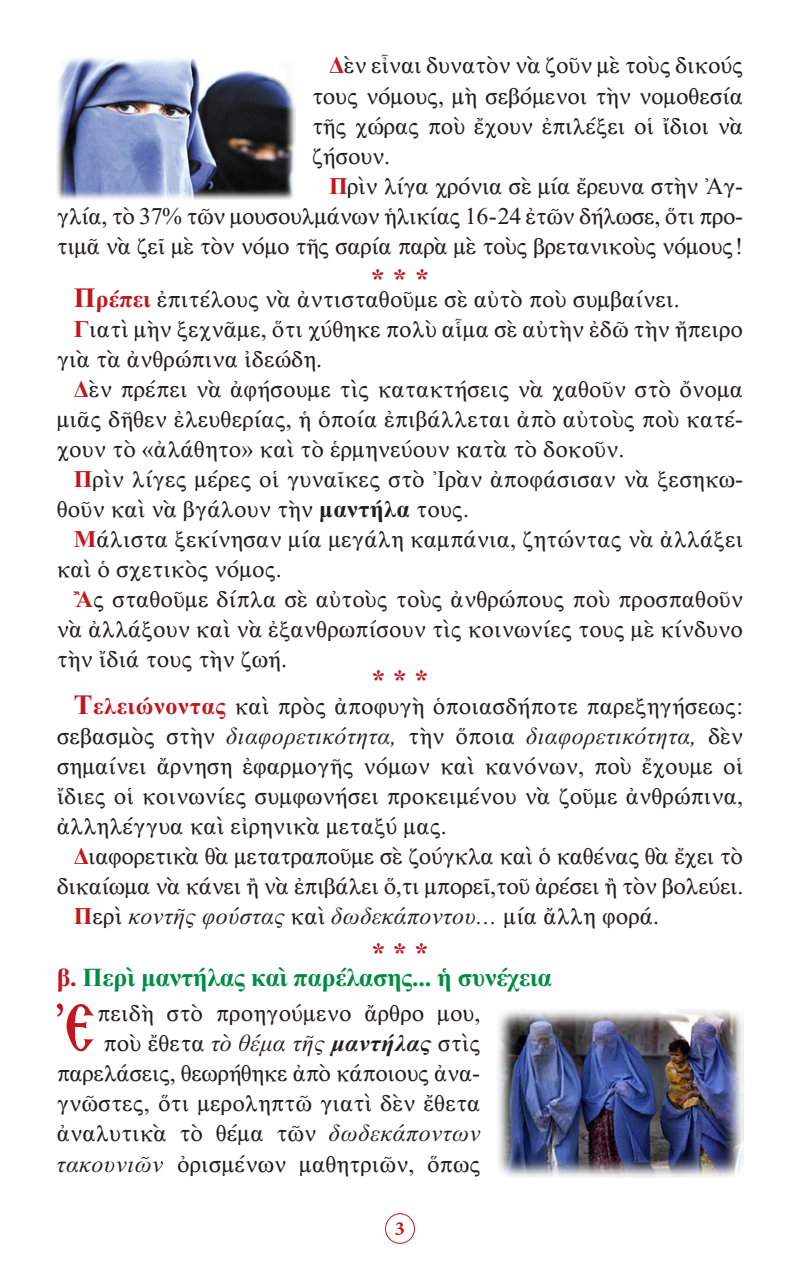
<style>
.page{position:relative;width:800px;height:1270px;background:#fff}
.page>*{position:absolute;margin:0;border:0;box-sizing:border-box;transform-origin:0 0}
.t1{font:66.6px "BYZIMAK";color:#c4161c}
.Asteriskoi{font:28px "CTOS New Times Bold Test 1";color:#c4161c}
.t2{font:26px "CTOS New Times Bold Test 1";letter-spacing:-.01em;color:#008c44}
.t3{font:24px/30px "CTOS New Times Roman Test 1";color:#231f20;text-align:justify}
.t4{font:24px/30px "CTOS New Times Roman Test 1";letter-spacing:-.02em;color:#231f20;text-align:right}
.t5{font:24px "CTOS New Times Italic Test 1";letter-spacing:.02em;color:#231f20}
.t6{font:700 20px "Minion Pro";color:#c4161c}
.s1{font-family:"CTOS New Times Bold Test 1";color:#c4161c}
.s2{font-family:"CTOS New Times Bold Test 1";font-size:28px;color:#c4161c}
.s3{font-family:"CTOS New Times Bold Test 1"}
.s4{font-family:"CTOS New Times Italic Test 1"}
.s5{font-family:"CTOS New Times Roman Test 1"}
.s6{color:#c4161c}
.s7{font-family:"CTOS New Times Bold Italic Test 1"}
</style>
<div class="page">
<div style="left:385px;top:1213px;width:30px;height:31px;border:1px solid #c4161c;border-radius:50%"></div>
<img style="left:57px;top:57px;width:238px;height:142px">
<img style="left:498px;top:1010px;width:245px;height:168px">
<p class="t3" style="left:312px;top:50px;width:433px;text-indent:17px"><span class="s1">Δ</span>ὲν εἶναι δυνατὸν νὰ ζοῦν μὲ τοὺς δικούς τους νόμους, μὴ σεβόμενοι τὴν νομοθεσία τῆς χώρας ποὺ ἔχουν ἐπιλέξει οἱ ἴδιοι νὰ ζήσουν.</p>
<p class="t3" style="left:57px;top:171px;width:688px;text-indent:272px"><span class="s1">Π</span>ρὶν λίγα χρόνια σὲ μία ἔρευνα στὴν Ἀγ&shy;γλία, τὸ 37% τῶν μουσουλμάνων ἡλικίας 16-24 ἐτῶν δήλωσε, ὅτι προ&shy;τιμᾶ νὰ ζεῖ μὲ τὸν νόμο τῆς σαρία παρὰ μὲ τοὺς βρετανικοὺς νόμους!</p>
<p class="Asteriskoi" style="left:371px;top:263px;width:60px">* * *</p>
<p class="t3" style="left:74px;top:284px;width:608px"><span class="s2">Π</span><span class="s1">ρέπει</span> ἐπιτέλους νὰ ἀντισταθοῦμε σὲ αὐτὸ ποὺ συμβαίνει.</p>
<p class="t3" style="left:57px;top:314px;width:688px;text-indent:17px"><span class="s1">Γ</span>ιατὶ μὴν ξεχνᾶμε, ὅτι χύθηκε πολὺ αἷμα σὲ αὐτὴν ἐδῶ τὴν ἤπειρο γιὰ τὰ ἀνθρώπινα ἰδεώδη.</p>
<p class="t3" style="left:57px;top:374px;width:688px;text-indent:17px"><span class="s1">Δ</span>ὲν πρέπει νὰ ἀφήσουμε τὶς κατακτήσεις νὰ χαθοῦν στὸ ὄνομα μιᾶς δῆθεν ἐλευθερίας, ἡ ὁποία ἐπιβάλλεται ἀπὸ αὐτοὺς ποὺ κατέ&shy;χουν τὸ «ἀλάθητο» καὶ τὸ ἑρμηνεύουν κατὰ τὸ δοκοῦν.</p>
<p class="t3" style="left:57px;top:464px;width:688px;text-indent:17px"><span class="s1">Π</span>ρὶν λίγες μέρες οἱ γυναῖκες στὸ Ἰρὰν ἀποφάσισαν νὰ ξεσηκω&shy;θοῦν καὶ νὰ βγάλουν τὴν <span class="s3">μαντήλα</span> τους.</p>
<p class="t3" style="left:57px;top:524px;width:688px;text-indent:17px"><span class="s1">Μ</span>άλιστα ξεκίνησαν μία μεγάλη καμπάνια, ζητώντας νὰ ἀλλάξει καὶ ὁ σχετικὸς νόμος.</p>
<p class="t3" style="left:57px;top:584px;width:688px;text-indent:17px"><span class="s1">Ἂ</span>ς σταθοῦμε δίπλα σὲ αὐτοὺς τοὺς ἀνθρώπους ποὺ προσπαθοῦν νὰ ἀλλάξουν καὶ νὰ ἐξανθρωπίσουν τὶς κοινωνίες τους μὲ κίνδυνο τὴν ἴδιά τους τὴν ζωή.</p>
<p class="Asteriskoi" style="left:371px;top:664px;width:59px">* * *</p>
<p class="t3" style="left:57px;top:691px;width:688px;text-indent:17px"><span class="s2">Τ</span><span class="s1">ελειώνοντας</span> καὶ πρὸς ἀποφυγὴ ὁποιασδήποτε παρεξηγήσεως: σεβασμὸς στὴν <span class="s4">διαφορετικότητα,</span> τὴν ὅποια <span class="s4">διαφορετικότητα,</span> δὲν σημαίνει ἄρνηση ἐφαρμογῆς νόμων καὶ κανόνων, ποὺ ἔχουμε οἱ ἴδιες οἱ κοινωνίες συμφωνήσει προκειμένου νὰ ζοῦμε ἀνθρώπινα, ἀλληλέγγυα καὶ εἰρηνικὰ μεταξύ μας.</p>
<p class="t4" style="left:57px;top:841px;width:688px"><span class="s1">Δ</span>ιαφορετικὰ θὰ μετατραποῦμε σὲ ζούγκλα καὶ ὁ καθένας θὰ ἔχει τὸ δικαίωμα νὰ κάνει ἢ νὰ ἐπιβάλει ὅ,τι μπορεῖ,τοῦ ἀρέσει ἢ τὸν βολεύει.</p>
<p class="t5" style="left:74px;top:904px;width:587px"><span class="s1">Π</span><span class="s5">ερὶ</span> κοντῆς φούστας <span class="s5">καὶ</span> δωδεκάποντου… <span class="s5">μία ἄλλη φορά.</span></p>
<p class="Asteriskoi" style="left:371px;top:937px;width:59px">* * *</p>
<p class="t2" style="left:57px;top:962px;width:497px"><span class="s6">β.</span> Περὶ μαντήλας καὶ παρέλασης... ἡ συνέχεια</p>
<p class="t1" style="left:57px;top:988px;width:51px">Ἐ</p>
<p class="t3" style="left:97px;top:998px;width:385px">πειδὴ στὸ προηγούμενο ἄρθρο μου,</p>
<p class="t4" style="left:57px;top:1028px;width:425px">ποὺ ἔθετα <span class="s4">τὸ θέμα τῆς</span> <span class="s7">μαντήλας</span> στὶς παρελάσεις, θεωρήθηκε ἀπὸ κάποιους ἀνα-</p>
<p class="t3" style="left:57px;top:1088px;width:425px">γνῶστες, ὅτι μεροληπτῶ γιατὶ δὲν ἔθετα ἀναλυτικὰ τὸ θέμα τῶν <span class="s4">δωδεκάποντων τακουνιῶν</span> ὀρισμένων μαθητριῶν, ὅπως</p>
<p class="t6" style="left:395px;top:1215px;width:11px">3</p>
</div>
